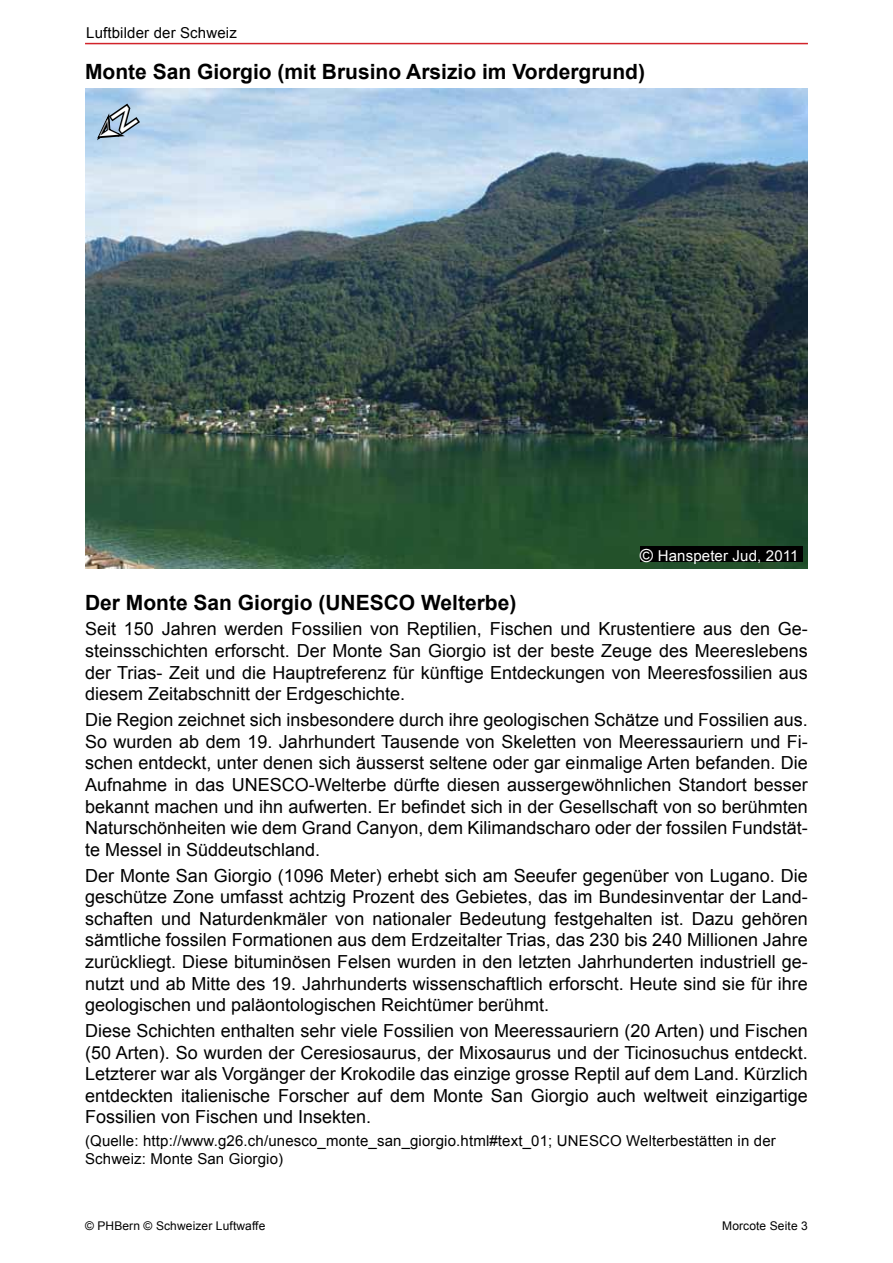
<style>
.page{position:relative;width:893px;height:1263px;background:#fff}
.page>*{position:absolute;margin:0;border:0;box-sizing:border-box;transform-origin:0 0}
.t1{font:700 21px "Arial";color:#000}
.t2{font:18px/21.6px "Arial";color:#000;text-align:justify}
.t3{font:15px/18px "Arial";letter-spacing:.01em;color:#000}
.t4{font:15px "Arial";letter-spacing:.01em;color:#fff}
.t5{font:12px "Arial";letter-spacing:.01em;color:#000}
.s1{font-size:18px}
</style>
<div class="page">
<hr style="left:85px;top:43px;width:723px;height:1px;background:#d2232a">
<img style="left:85px;top:88px;width:723px;height:481px">
<div style="left:640px;top:546px;width:163px;height:16px;background:#000"></div>
<svg style="left:93px;top:102px;width:49px;height:43px;background:#8298ab"></svg>
<p class="t3" style="left:86px;top:23px;width:152px">Luftbilder der Schweiz</p>
<p class="t1" style="left:85px;top:58px;width:562px">Monte San Giorgio (mit Brusino Arsizio im Vordergrund)</p>
<p class="t4" style="left:640px;top:546px;width:160px"><span class="s1">©</span> Hanspeter Jud, 2011</p>
<p class="t1" style="left:85px;top:588px;width:433px">Der Monte San Giorgio (UNESCO Welterbe)</p>
<p class="t2" style="left:85px;top:618px;width:724px">Seit 150 Jahren werden Fossilien von Reptilien, Fischen und Krustentiere aus den Ge&shy;steinsschichten erforscht. Der Monte San Giorgio ist der beste Zeuge des Meereslebens der Trias- Zeit und die Hauptreferenz für künftige Entdeckungen von Meeresfossilien aus diesem Zeitabschnitt der Erdgeschichte.</p>
<p class="t2" style="left:85px;top:709px;width:724px">Die Region zeichnet sich insbesondere durch ihre geologischen Schätze und Fossilien aus.<br>So wurden ab dem 19. Jahrhundert Tausende von Skeletten von Meeressauriern und Fi&shy;schen entdeckt, unter denen sich äusserst seltene oder gar einmalige Arten befanden. Die Aufnahme in das UNESCO-Welterbe dürfte diesen aussergewöhnlichen Standort besser bekannt machen und ihn aufwerten. Er befindet sich in der Gesellschaft von so berühmten Naturschönheiten wie dem Grand Canyon, dem Kilimandscharo oder der fossilen Fundstät&shy;te Messel in Süddeutschland.</p>
<p class="t2" style="left:85px;top:865px;width:724px">Der Monte San Giorgio (1096 Meter) erhebt sich am Seeufer gegenüber von Lugano. Die geschütze Zone umfasst achtzig Prozent des Gebietes, das im Bundesinventar der Land&shy;schaften und Naturdenkmäler von nationaler Bedeutung festgehalten ist. Dazu gehören sämtliche fossilen Formationen aus dem Erdzeitalter Trias, das 230 bis 240 Millionen Jahre zurückliegt. Diese bituminösen Felsen wurden in den letzten Jahrhunderten industriell ge&shy;nutzt und ab Mitte des 19. Jahrhunderts wissenschaftlich erforscht. Heute sind sie für ihre geologischen und paläontologischen Reichtümer berühmt.</p>
<p class="t2" style="left:85px;top:1020px;width:724px">Diese Schichten enthalten sehr viele Fossilien von Meeressauriern (20 Arten) und Fischen (50 Arten). So wurden der Ceresiosaurus, der Mixosaurus und der Ticinosuchus entdeckt.<br>Letzterer war als Vorgänger der Krokodile das einzige grosse Reptil auf dem Land. Kürzlich entdeckten italienische Forscher auf dem Monte San Giorgio auch weltweit einzigartige Fossilien von Fischen und Insekten.</p>
<p class="t3" style="left:85px;top:1131px;width:692px">(Quelle: http://www.g26.ch/unesco_monte_san_giorgio.html#text_01; UNESCO Welterbestätten in der<br>Schweiz: Monte San Giorgio)</p>
<p class="t5" style="left:85px;top:1218px;width:182px">© PHBern © Schweizer Luftwaffe</p>
<p class="t5" style="left:722px;top:1218px;width:87px">Morcote Seite 3</p>
</div>
